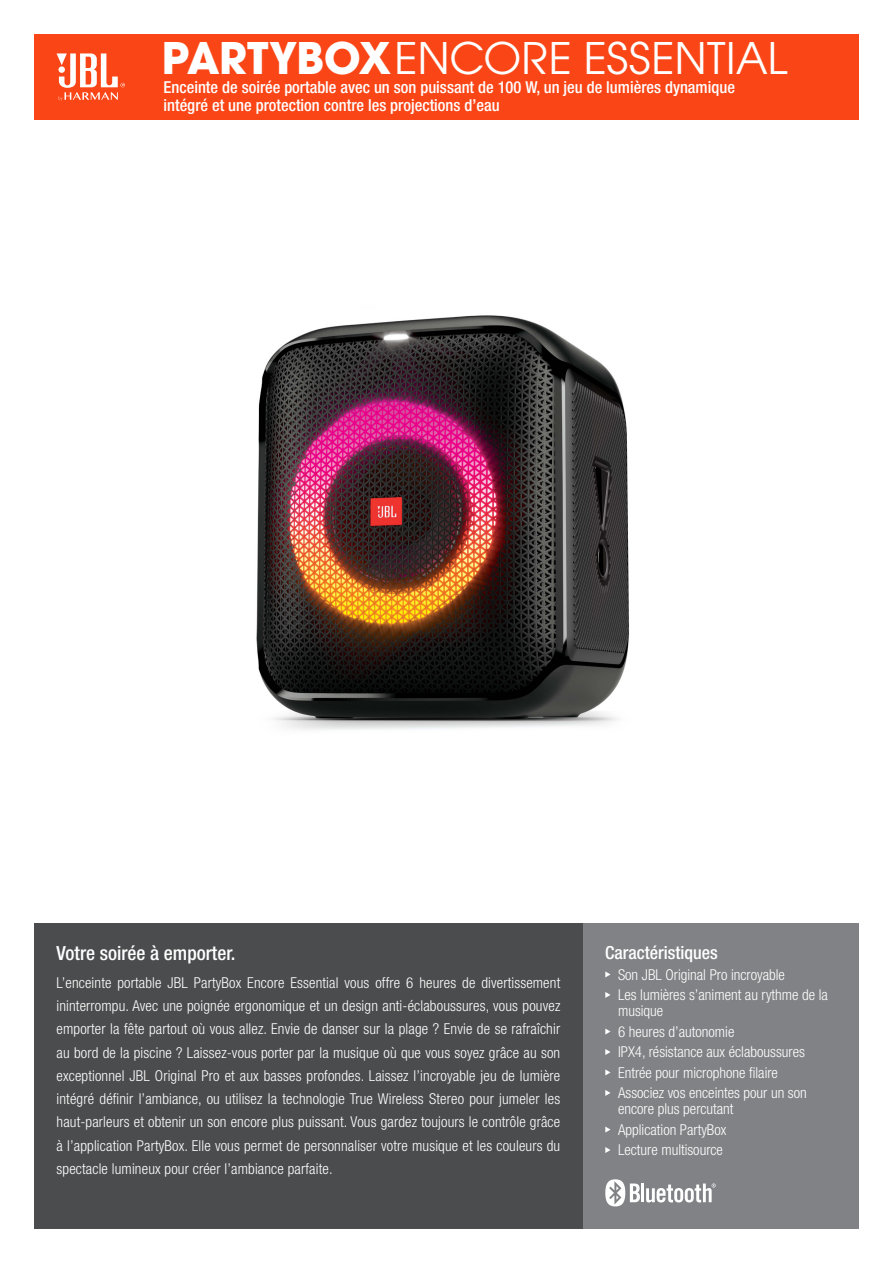
<style>
.page{position:relative;width:893px;height:1263px;background:#fff}
.page>*{position:absolute;margin:0;border:0;box-sizing:border-box;transform-origin:0 0}
.t1{font:48px "Avant Gard Goth EF";color:#fff}
.t2{font:500 condensed 19.5px "Helvetica Neue LT Pro";color:#fff}
.t3{font:500 condensed 18px "Helvetica Neue LT Pro";color:#fff}
.t4{font:500 condensed 16.5px/18px "Helvetica Neue LT Pro";color:#fff}
.t5{font:300 condensed 15px/23.2px "Helvetica Neue LT Pro";color:#fff}
.s1{font-weight:700}
</style>
<div class="page">
<img style="left:256px;top:315px;width:373px;height:415px">
<div style="left:34px;top:34px;width:825px;height:85px;background:#fa4616"></div>
<svg style="left:57px;top:53px;width:68px;height:48px"></svg>
<div style="left:583px;top:924px;width:276px;height:305px;background:#808285"></div>
<svg style="left:605px;top:971px;width:5px;height:6px"></svg>
<svg style="left:605px;top:992px;width:5px;height:6px"></svg>
<svg style="left:605px;top:1028px;width:5px;height:6px"></svg>
<svg style="left:605px;top:1049px;width:5px;height:6px"></svg>
<svg style="left:605px;top:1069px;width:5px;height:6px"></svg>
<svg style="left:605px;top:1090px;width:5px;height:6px"></svg>
<svg style="left:605px;top:1126px;width:5px;height:6px"></svg>
<svg style="left:605px;top:1147px;width:5px;height:6px"></svg>
<div style="left:34px;top:924px;width:549px;height:305px;background:#4b4c4d"></div>
<hr style="left:641px;top:1183px;width:3px;height:19px;background:#fff">
<svg style="left:646px;top:1183px;width:70px;height:19px"></svg>
<svg style="left:605px;top:1179px;width:35px;height:27px"></svg>
<p class="t1" style="left:162px;top:30px;width:628px"><span class="s1">PARTYBOX</span>ENCORE ESSENTIAL</p>
<p class="t4" style="left:163px;top:78px;width:573px">Enceinte de soirée portable avec un son puissant de 100 W, un jeu de lumières dynamique intégré et une protection contre les projections d’eau</p>
<p class="t2" style="left:57px;top:942px;width:180px">Votre soirée à emporter.</p>
<p class="t5" style="left:57px;top:971px;width:505px;text-align:justify">L’enceinte portable JBL PartyBox Encore Essential vous offre 6 heures de divertissement ininterrompu. Avec une poignée ergonomique et un design anti-éclaboussures, vous pouvez emporter la fête partout où vous allez. Envie de danser sur la plage ? Envie de se rafraîchir au bord de la piscine ? Laissez-vous porter par la musique où que vous soyez grâce au son exceptionnel JBL Original Pro et aux basses profondes. Laissez l’incroyable jeu de lumière intégré définir l’ambiance, ou utilisez la technologie True Wireless Stereo pour jumeler les haut-parleurs et obtenir un son encore plus puissant. Vous gardez toujours le contrôle grâce à l’application PartyBox. Elle vous permet de personnaliser votre musique et les couleurs du spectacle lumineux pour créer l’ambiance parfaite.</p>
<p class="t3" style="left:605px;top:942px;width:114px">Caractéristiques</p>
<p class="t5" style="left:618px;top:963px;width:168px">Son JBL Original Pro incroyable</p>
<p class="t5" style="left:618px;top:987px;width:211px;line-height:16.2px">Les lumières s’animent au rythme de la musique</p>
<p class="t5" style="left:618px;top:1020px;width:118px">6 heures d’autonomie</p>
<p class="t5" style="left:618px;top:1040px;width:188px">IPX4, résistance aux éclaboussures</p>
<p class="t5" style="left:618px;top:1061px;width:161px">Entrée pour microphone filaire</p>
<p class="t5" style="left:618px;top:1085px;width:190px;line-height:16.2px">Associez vos enceintes pour un son encore plus percutant</p>
<p class="t5" style="left:618px;top:1118px;width:110px">Application PartyBox</p>
<p class="t5" style="left:618px;top:1138px;width:106px">Lecture multisource</p>
</div>
